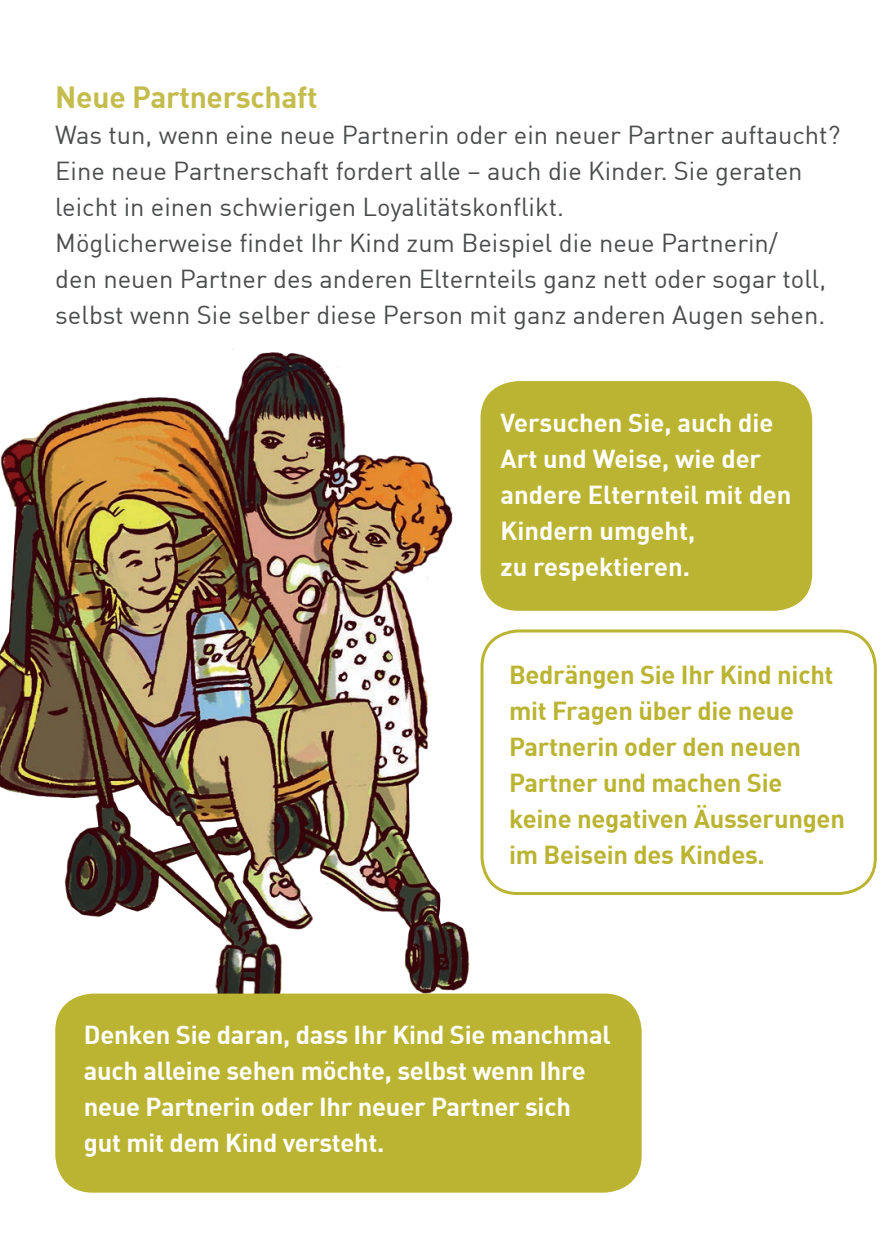
<style>
.page{position:relative;width:893px;height:1259px;background:#fff}
.page>*{position:absolute;margin:0;border:0;box-sizing:border-box;transform-origin:0 0}
.t1{font:700 30px "DIN";letter-spacing:-.01em;color:#c4bd4e}
.t2{font:25.5px/36px "DIN";color:#4b4c4d}
.t3{font:700 25.5px/36px "DIN";letter-spacing:-.01em;color:#fff}
.t4{font:700 25.5px/36px "DIN";letter-spacing:-.01em;color:#bbb432}
</style>
<div class="page">
<img style="left:0;top:352px;width:470px;height:666px">
<div style="left:480px;top:629px;width:397px;height:266px;border:3px solid #bbb432;border-radius:36px"></div>
<div style="left:57px;top:995px;width:583px;height:196px;background:#bbb432;border-radius:36px"></div>
<div style="left:55px;top:993px;width:587px;height:199px;border:3px solid #bbb432;border-radius:36px"></div>
<div style="left:482px;top:382px;width:329px;height:227px;background:#bbb432;border-radius:36px"></div>
<div style="left:480px;top:381px;width:332px;height:230px;border:3px solid #bbb432;border-radius:36px"></div>
<p class="t1" style="left:55px;top:78px;width:264px">Neue Partnerschaft</p>
<p class="t2" style="left:55px;top:116px;width:787px">Was tun, wenn eine neue Partnerin oder ein neuer Partner auftaucht?<br>Eine neue Partnerschaft fordert alle – auch die Kinder. Sie geraten leicht in einen schwierigen Loyalitätskonflikt.<br>Möglicherweise findet Ihr Kind zum Beispiel die neue Partnerin/<br>den neuen Partner des anderen Elternteils ganz nett oder sogar toll, selbst wenn Sie selber diese Person mit ganz anderen Augen sehen.</p>
<p class="t3" style="left:500px;top:404px;width:293px">Versuchen Sie, auch die<br>Art und Weise, wie der andere Elternteil mit den<br>Kindern umgeht,<br>zu respektieren.</p>
<p class="t4" style="left:509px;top:656px;width:337px">Bedrängen Sie Ihr Kind nicht mit Fragen über die neue<br>Partnerin oder den neuen<br>Partner und machen Sie keine negativen Äusserungen im Beisein des Kindes.</p>
<p class="t3" style="left:84px;top:1016px;width:528px">Denken Sie daran, dass Ihr Kind Sie manchmal auch alleine sehen möchte, selbst wenn Ihre neue Partnerin oder Ihr neuer Partner sich gut mit dem Kind versteht.</p>
</div>
